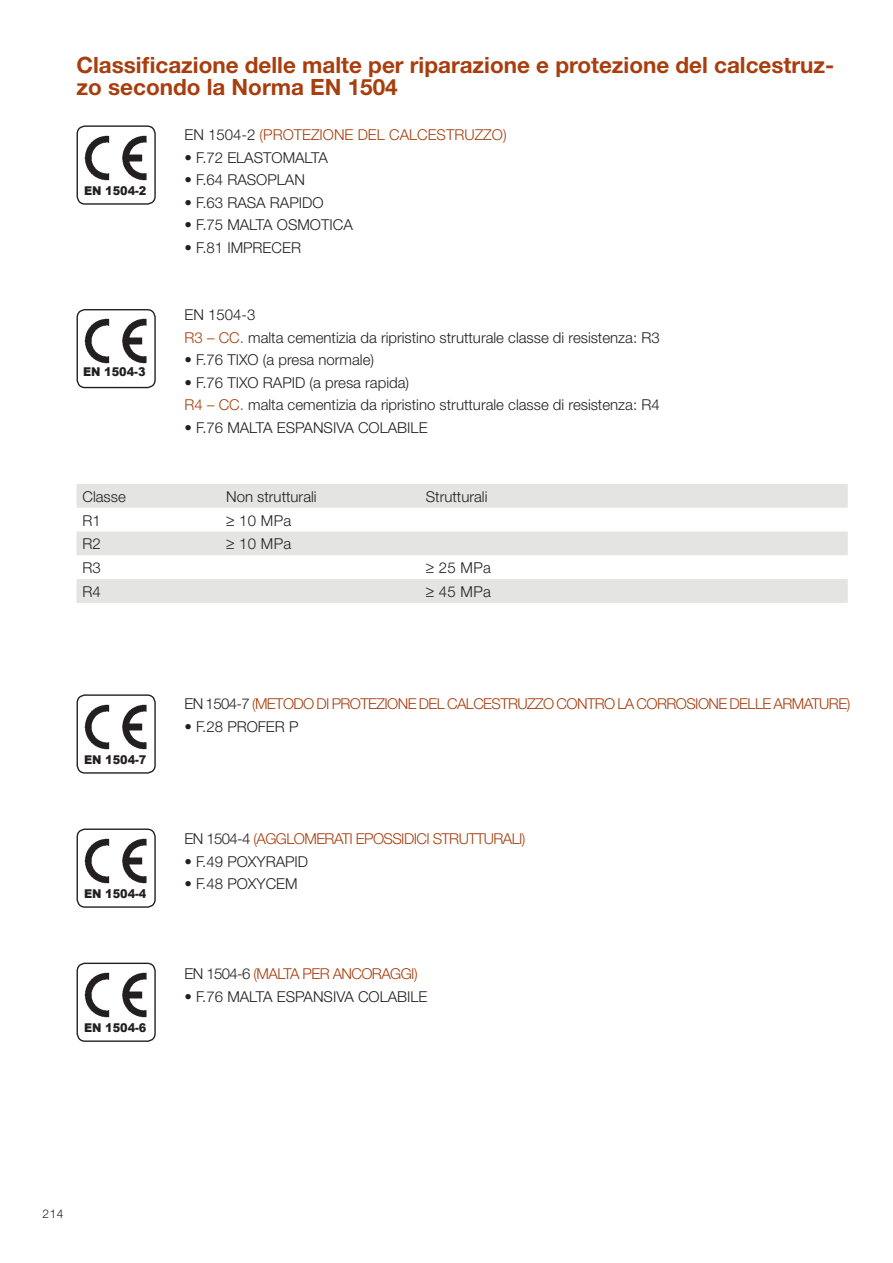
<style>
.page{position:relative;width:893px;height:1263px;background:#fff}
.page>*{position:absolute;margin:0;border:0;box-sizing:border-box;transform-origin:0 0}
.t1{font:700 22.5px/22.5px "Helvetica Neue";color:#a83e0d}
.t2{font:300 15px/22.5px "Helvetica Neue";color:#231f20}
.t3{font:300 15px "Helvetica Neue";letter-spacing:-.04em;color:#a83e0d}
.t4{font:300 15px "Helvetica Neue";color:#a83e0d}
.t5{font:900 12.15px "Arial";color:#231f20;scale:.93 1}
.t6{font:300 12px "Helvetica Neue";color:#231f20}
.s1{color:#231f20}
.s2{color:#a83e0d}
</style>
<div class="page">
<svg style="left:77px;top:484px;width:771px;height:119px;fill:#e4e4e3"></svg>
<div style="left:77px;top:309px;width:79px;height:79px;border:1px solid #231f20;border-radius:8px"></div>
<img style="left:84px;top:318px;width:63px;height:46px">
<div style="left:77px;top:694px;width:79px;height:80px;border:1px solid #231f20;border-radius:8px"></div>
<img style="left:84px;top:704px;width:63px;height:46px">
<div style="left:77px;top:125px;width:79px;height:80px;border:1px solid #231f20;border-radius:8px"></div>
<img style="left:84px;top:135px;width:63px;height:46px">
<div style="left:77px;top:828px;width:79px;height:80px;border:1px solid #231f20;border-radius:8px"></div>
<img style="left:84px;top:838px;width:63px;height:46px">
<div style="left:77px;top:963px;width:79px;height:79px;border:1px solid #231f20;border-radius:8px"></div>
<img style="left:84px;top:972px;width:63px;height:46px">
<h1 class="t1" style="left:77px;top:53px;width:759px">Classificazione delle malte per riparazione e protezione del calcestruz&shy;zo secondo la Norma EN 1504</h1>
<p class="t4" style="left:185px;top:126px;width:324px"><span class="s1">EN 1504-2</span> (PROTEZIONE DEL CALCESTRUZZO)</p>
<p class="t2" style="left:185px;top:146px;width:145px">• F.72 ELASTOMALTA</p>
<p class="t2" style="left:185px;top:168px;width:122px">• F.64 RASOPLAN</p>
<p class="t2" style="left:185px;top:191px;width:140px">• F.63 RASA RAPIDO</p>
<p class="t2" style="left:185px;top:213px;width:170px">• F.75 MALTA OSMOTICA</p>
<p class="t2" style="left:185px;top:236px;width:118px">• F.81 IMPRECER</p>
<p class="t5" style="left:84px;top:184px;width:69px">EN 1504-2</p>
<p class="t5" style="left:83px;top:365px;width:69px">EN 1504-3</p>
<p class="t2" style="left:185px;top:303px;width:477px">EN 1504-3<br><span class="s2">R3 – CC.</span> malta cementizia da ripristino strutturale classe di resistenza: R3</p>
<p class="t2" style="left:185px;top:348px;width:191px">• F.76 TIXO (a presa normale)</p>
<p class="t2" style="left:185px;top:371px;width:477px">• F.76 TIXO RAPID (a presa rapida)<br><span class="s2">R4 – CC.</span> malta cementizia da ripristino strutturale classe di resistenza: R4</p>
<p class="t2" style="left:185px;top:416px;width:244px">• F.76 MALTA ESPANSIVA COLABILE</p>
<p class="t2" style="left:83px;top:485px;width:45px">Classe</p>
<p class="t2" style="left:226px;top:485px;width:92px">Non strutturali</p>
<p class="t2" style="left:426px;top:485px;width:63px">Strutturali</p>
<p class="t2" style="left:83px;top:509px;width:20px">R1</p>
<p class="t2" style="left:226px;top:509px;width:67px">≥ 10 MPa</p>
<p class="t2" style="left:83px;top:532px;width:20px">R2</p>
<p class="t2" style="left:226px;top:532px;width:67px">≥ 10 MPa</p>
<p class="t2" style="left:83px;top:556px;width:20px">R3</p>
<p class="t2" style="left:426px;top:556px;width:67px">≥ 25 MPa</p>
<p class="t2" style="left:83px;top:580px;width:20px">R4</p>
<p class="t2" style="left:426px;top:580px;width:67px">≥ 45 MPa</p>
<p class="t5" style="left:84px;top:752px;width:69px">EN 1504-7</p>
<p class="t5" style="left:84px;top:886px;width:69px">EN 1504-4</p>
<p class="t5" style="left:84px;top:1021px;width:69px">EN 1504-6</p>
<p class="t3" style="left:185px;top:695px;width:667px"><span class="s1">EN 1504-7</span> (METODO DI PROTEZIONE DEL CALCESTRUZZO CONTRO LA CORROSIONE DELLE ARMATURE)</p>
<p class="t2" style="left:185px;top:715px;width:115px">• F.28 PROFER P</p>
<p class="t3" style="left:185px;top:830px;width:343px"><span class="s1">EN 1504-4</span> (AGGLOMERATI EPOSSIDICI STRUTTURALI)</p>
<p class="t2" style="left:185px;top:850px;width:125px">• F.49 POXYRAPID</p>
<p class="t2" style="left:185px;top:872px;width:115px">• F.48 POXYCEM</p>
<p class="t3" style="left:185px;top:965px;width:235px"><span class="s1">EN 1504-6</span> (MALTA PER ANCORAGGI)</p>
<p class="t2" style="left:185px;top:985px;width:245px">• F.76 MALTA ESPANSIVA COLABILE</p>
<p class="t6" style="left:43px;top:1206px;width:22px">214</p>
</div>
